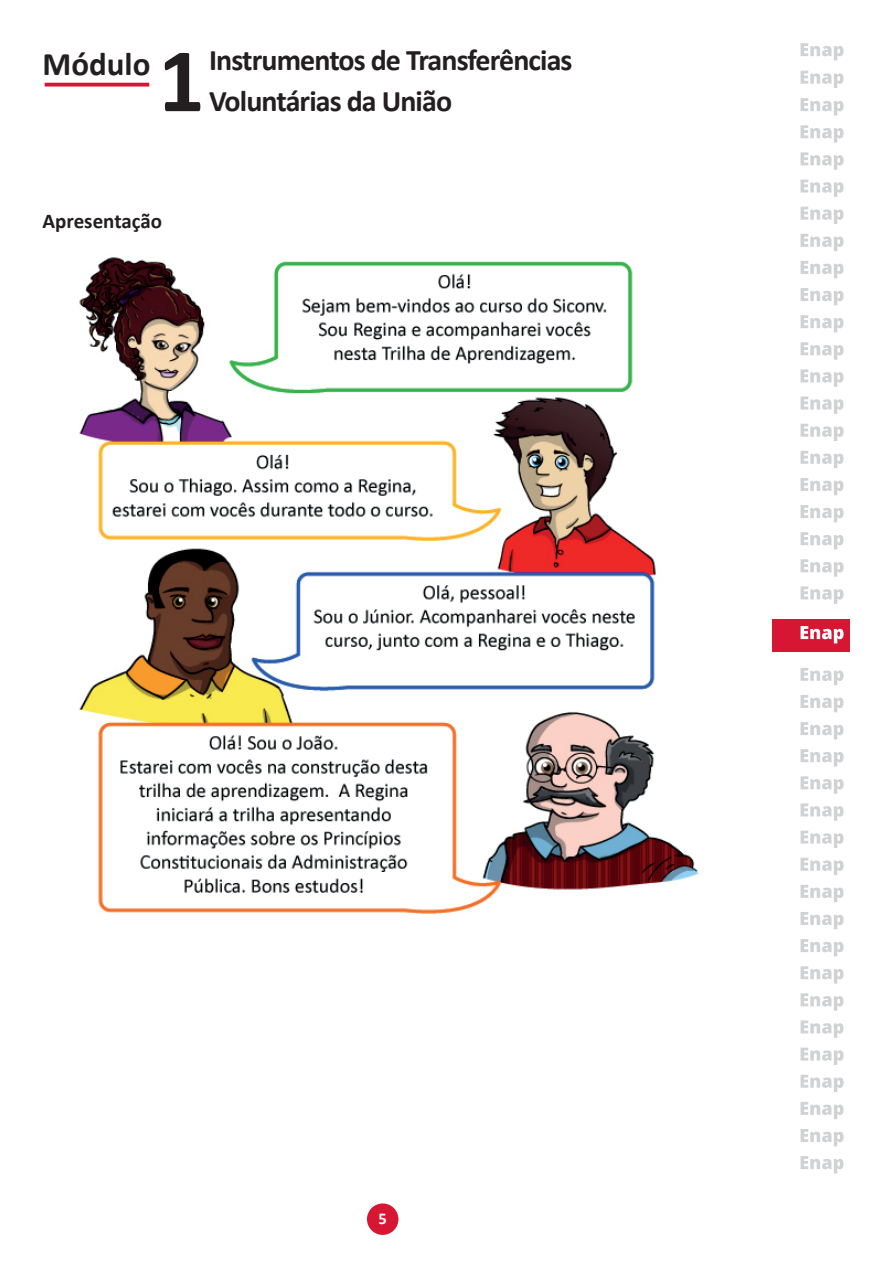
<style>
.page{position:relative;width:893px;height:1263px;background:#fff}
.page>*{position:absolute;margin:0;border:0;box-sizing:border-box;transform-origin:0 0}
.t1{font:700 91.5px "Calibri";color:#231f20}
.t2{font:700 33px "Calibri";color:#231f20}
.t3{font:700 30px "Calibri";letter-spacing:-.03em;color:#231f20}
.t4{font:700 21px "Calibri";color:#231f20}
.t5{font:700 16.5px "Calibri";color:#fff}
</style>
<div class="page">
<div style="left:367px;top:1203px;width:31px;height:32px;background:#d71634;border-radius:50%"></div>
<div style="left:772px;top:619px;width:77px;height:32px;background:#d71634"></div>
<svg style="left:801px;top:626px;width:43px;height:17px"></svg>
<svg style="left:801px;top:98px;width:43px;height:17px"></svg>
<svg style="left:801px;top:125px;width:43px;height:18px"></svg>
<svg style="left:801px;top:152px;width:43px;height:18px"></svg>
<svg style="left:801px;top:180px;width:43px;height:17px"></svg>
<svg style="left:801px;top:207px;width:43px;height:17px"></svg>
<svg style="left:801px;top:234px;width:43px;height:17px"></svg>
<svg style="left:801px;top:261px;width:43px;height:17px"></svg>
<svg style="left:801px;top:288px;width:43px;height:17px"></svg>
<svg style="left:801px;top:315px;width:43px;height:17px"></svg>
<svg style="left:801px;top:342px;width:43px;height:18px"></svg>
<svg style="left:801px;top:369px;width:43px;height:18px"></svg>
<svg style="left:801px;top:397px;width:43px;height:17px"></svg>
<svg style="left:801px;top:424px;width:43px;height:17px"></svg>
<svg style="left:801px;top:451px;width:43px;height:17px"></svg>
<svg style="left:801px;top:478px;width:43px;height:17px"></svg>
<svg style="left:801px;top:505px;width:43px;height:17px"></svg>
<svg style="left:801px;top:532px;width:43px;height:17px"></svg>
<svg style="left:801px;top:559px;width:43px;height:18px"></svg>
<svg style="left:801px;top:586px;width:43px;height:18px"></svg>
<svg style="left:801px;top:668px;width:43px;height:17px"></svg>
<svg style="left:801px;top:695px;width:43px;height:17px"></svg>
<svg style="left:801px;top:722px;width:43px;height:17px"></svg>
<svg style="left:801px;top:749px;width:43px;height:17px"></svg>
<svg style="left:801px;top:776px;width:43px;height:18px"></svg>
<svg style="left:801px;top:803px;width:43px;height:18px"></svg>
<svg style="left:801px;top:830px;width:43px;height:18px"></svg>
<svg style="left:801px;top:858px;width:43px;height:17px"></svg>
<svg style="left:801px;top:885px;width:43px;height:17px"></svg>
<svg style="left:801px;top:912px;width:43px;height:17px"></svg>
<svg style="left:801px;top:939px;width:43px;height:17px"></svg>
<svg style="left:801px;top:966px;width:43px;height:17px"></svg>
<svg style="left:801px;top:993px;width:43px;height:18px"></svg>
<svg style="left:801px;top:1020px;width:43px;height:18px"></svg>
<svg style="left:801px;top:1047px;width:43px;height:18px"></svg>
<svg style="left:801px;top:1075px;width:43px;height:17px"></svg>
<svg style="left:801px;top:1102px;width:43px;height:17px"></svg>
<svg style="left:801px;top:1129px;width:43px;height:17px"></svg>
<svg style="left:801px;top:1156px;width:43px;height:17px"></svg>
<svg style="left:801px;top:71px;width:43px;height:17px"></svg>
<svg style="left:801px;top:43px;width:43px;height:18px"></svg>
<img style="left:79px;top:257px;width:620px;height:657px">
<svg style="left:45px;top:83px;width:104px;height:4px"></svg>
<p class="t2" style="left:43px;top:43px;width:109px">Módulo</p>
<p class="t3" style="left:209px;top:41px;width:365px">Instrumentos de Transferências</p>
<h1 class="t1" style="left:158px;top:22px;width:48px">1</h1>
<p class="t3" style="left:209px;top:81px;width:244px">Voluntárias da União</p>
<p class="t4" style="left:43px;top:208px;width:121px">Apresentação</p>
<p class="t5" style="left:378px;top:1208px;width:10px">5</p>
</div>
